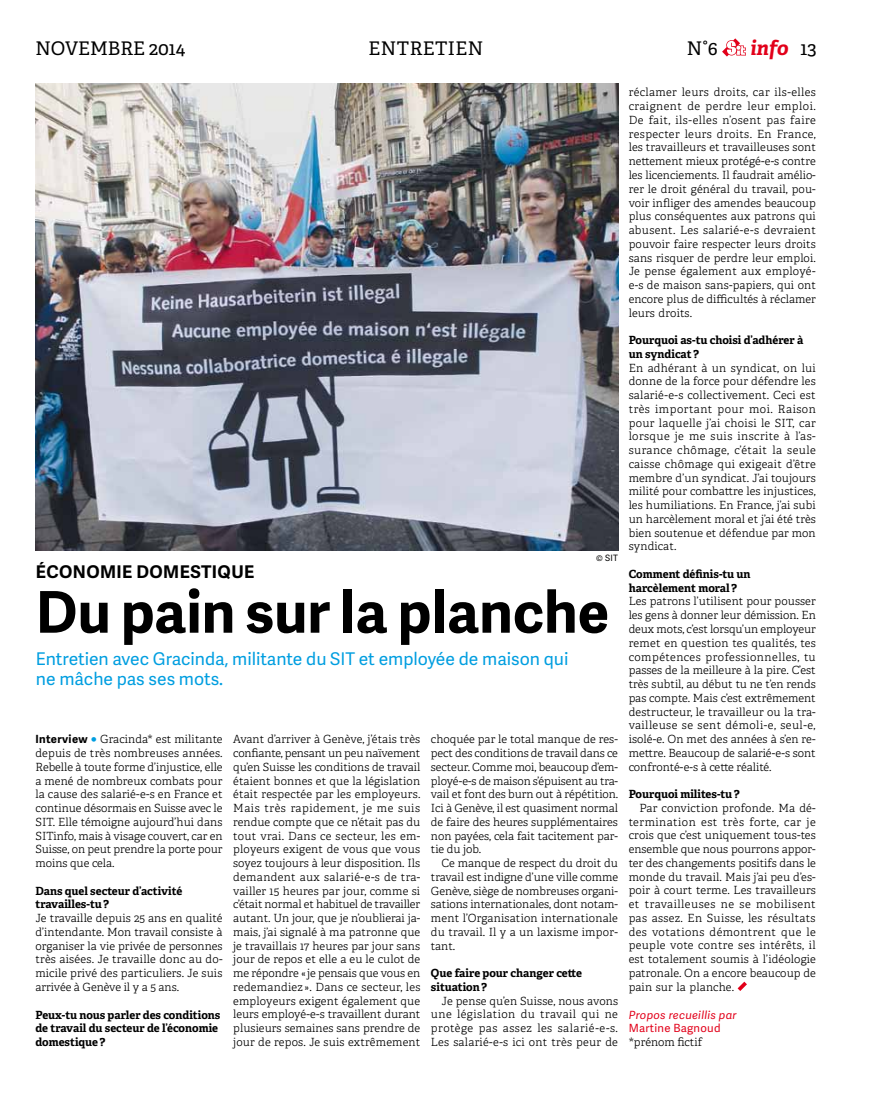
<style>
.page{position:relative;width:869px;height:1117px;background:#fff}
.page>*{position:absolute;margin:0;border:0;box-sizing:border-box;transform-origin:0 0}
.t1{font:700 57.5px "Adelle Sans";color:#000}
.t2{font:italic 700 20px "Adelle";color:#e2001a}
.t3{font:18.75px "Adelle";color:#000}
.t4{font:17.5px/20px "Adelle Sans";color:#009ee0}
.t5{font:700 17.5px "Adelle Sans";letter-spacing:.025em;color:#000}
.t6{font:300 11.25px/13.8px "Adelle";letter-spacing:.005em;color:#000;text-align:justify}
.t7{font:700 11.25px/13.8px "Adelle";letter-spacing:-.005em;color:#000}
.t8{font:italic 11.25px "Adelle Sans";letter-spacing:.025em;color:#e2001a}
.t9{font:11.25px "Adelle Sans";letter-spacing:.025em;color:#e2001a}
.t10{font:8.75px "Adelle Sans";color:#000}
.s1{font-weight:400;font-style:normal;font-size:18.75px;color:#000}
.s2{font-family:"Adelle Sans";font-weight:700}
.s3{font-family:"Adelle Sans";font-weight:700;color:#009ee0}
</style>
<div class="page">
<svg style="left:737px;top:981px;width:9px;height:9px"></svg>
<img style="left:36px;top:84px;width:581px;height:466px">
<svg style="left:722px;top:38px;width:23px;height:19px"></svg>
<h3 class="t3" style="left:35px;top:37px;width:151px">NOVEMBRE 2014</h3>
<h3 class="t3" style="left:368px;top:37px;width:113px">ENTRETIEN</h3>
<h3 class="t3" style="left:686px;top:37px;width:33px">N°6</h3>
<h2 class="t2" style="left:749px;top:36px;width:68px">info <span class="s1">13</span></h2>
<p class="t10" style="left:595px;top:551px;width:23px">© SIT</p>
<h3 class="t5" style="left:36px;top:558px;width:218px">économie domestique</h3>
<h1 class="t1" style="left:36px;top:570px;width:574px">Du pain sur la planche</h1>
<h3 class="t4" style="left:36px;top:647px;width:534px">Entretien avec Gracinda, militante du SIT et employée de maison qui ne mâche pas ses mots.</h3>
<p class="t6" style="left:35px;top:732px;width:188px"><span class="s2">I nterview</span> <span class="s3">○</span> Gracinda* est militante depuis de très nombreuses années.<br>Rebelle à toute forme d’injustice, elle a mené de nombreux combats pour la cause des salarié-e-s en France et continue désormais en Suisse avec le SIT. Elle témoigne aujourd’hui dans SITinfo, mais à visage couvert, car en Suisse, on peut prendre la porte pour moins que cela.</p>
<p class="t7" style="left:35px;top:883px;width:148px">Dans quel secteur d’activité travailles-tu?</p>
<p class="t6" style="left:35px;top:911px;width:188px">Je travaille depuis 25 ans en qualité d’intendante. Mon travail consiste à organiser la vie privée de personnes très aisées. Je travaille donc au do&shy;micile privé des particuliers. Je suis arrivée à Genève il y a 5 ans.</p>
<p class="t7" style="left:35px;top:1007px;width:186px">Peux-tu nous parler des conditions de travail du secteur de l’économie domestique?</p>
<p class="t6" style="left:233px;top:732px;width:188px">Avant d’arriver à Genève, j’étais très confiante, pensant un peu naïvement qu’en Suisse les conditions de travail étaient bonnes et que la législation était respectée par les employeurs.<br>Mais très rapidement, je me suis rendue compte que ce n’était pas du tout vrai. Dans ce secteur, les em&shy;ployeurs exigent de vous que vous soyez toujours à leur disposition. Ils demandent aux salarié-e-s de tra&shy;vailler 15 heures par jour, comme si c’était normal et habituel de travailler autant. Un jour, que je n’oublierai ja&shy;mais, j’ai signalé à ma patronne que je travaillais 17 heures par jour sans jour de repos et elle a eu le culot de me répondre « je pensais que vous en redemandiez ». Dans ce secteur, les employeurs exigent également que leurs employé-e-s travaillent durant plusieurs semaines sans prendre de jour de repos. Je suis extrêmement</p>
<p class="t6" style="left:431px;top:732px;width:189px">choquée par le total manque de res&shy;pect des conditions de travail dans ce secteur. Comme moi, beaucoup d’em&shy;ployé-e-s de maison s’épuisent au tra&shy;vail et font des burn out à répétition.<br>Ici à Genève, il est quasiment normal de faire des heures supplémentaires non payées, cela fait tacitement par&shy;tie du job.</p>
<p class="t6" style="left:431px;top:856px;width:188px;text-indent:11px">Ce manque de respect du droit du travail est indigne d’une ville comme Genève, siège de nombreuses organi&shy;sations internationales, dont notam&shy;ment l’Organisation internationale du travail. Il y a un laxisme impor&shy;tant.</p>
<p class="t7" style="left:431px;top:966px;width:152px">Que faire pour changer cette situation?</p>
<p class="t6" style="left:431px;top:993px;width:188px;text-indent:11px">Je pense qu’en Suisse, nous avons une législation du travail qui ne protège pas assez les salarié-e-s.<br>Les salarié-e-s ici ont très peur de</p>
<p class="t6" style="left:628px;top:86px;width:189px">réclamer leurs droits, car ils-elles craignent de perdre leur emploi.<br>De fait, ils-elles n’osent pas faire respecter leurs droits. En France, les travailleurs et travailleuses sont nettement mieux protégé-e-s contre les licenciements. Il faudrait amélio&shy;rer le droit général du travail, pou&shy;voir infliger des amendes beaucoup plus conséquentes aux patrons qui abusent. Les salarié-e-s devraient pouvoir faire respecter leurs droits sans risquer de perdre leur emploi.<br>Je pense également aux employé&shy;e-s de maison sans-papiers, qui ont encore plus de difficultés à réclamer leurs droits.</p>
<p class="t7" style="left:628px;top:333px;width:176px">Pourquoi as-tu choisi d’adhérer à un syndicat?</p>
<p class="t6" style="left:628px;top:361px;width:188px">En adhérant à un syndicat, on lui donne de la force pour défendre les salarié-e-s collectivement. Ceci est très important pour moi. Raison pour laquelle j’ai choisi le SIT, car lorsque je me suis inscrite à l’as&shy;surance chômage, c’était la seule caisse chômage qui exigeait d’être membre d’un syndicat. J’ai toujours milité pour combattre les injustices, les humiliations. En France, j’ai subi un harcèlement moral et j’ai été très bien soutenue et défendue par mon syndicat.</p>
<p class="t7" style="left:628px;top:567px;width:123px">Comment définis-tu un harcèlement moral?</p>
<p class="t6" style="left:628px;top:594px;width:189px">Les patrons l’utilisent pour pousser les gens à donner leur démission. En deux mots, c’est lorsqu’un employeur remet en question tes qualités, tes compétences professionnelles, tu passes de la meilleure à la pire. C’est très subtil, au début tu ne t’en rends pas compte. Mais c’est extrêmement destructeur, le travailleur ou la tra&shy;vailleuse se sent démoli-e, seul-e, isolé-e. On met des années à s’en re&shy;mettre. Beaucoup de salarié-e-s sont confronté-e-s à cette réalité.</p>
<p class="t7" style="left:628px;top:787px;width:112px">Pourquoi milites-tu?</p>
<p class="t6" style="left:628px;top:801px;width:189px;text-indent:11px">Par conviction profonde. Ma dé&shy;termination est très forte, car je crois que c’est uniquement tous-tes ensemble que nous pourrons appor&shy;ter des changements positifs dans le monde du travail. Mais j’ai peu d’es&shy;poir à court terme. Les travailleurs et travailleuses ne se mobilisent pas assez. En Suisse, les résultats des votations démontrent que le peuple vote contre ses intérêts, il est totalement soumis à l’idéologie patronale. On a encore beaucoup de pain sur la planche.</p>
<p class="t8" style="left:628px;top:1006px;width:109px">Propos recueillis par</p>
<p class="t9" style="left:628px;top:1020px;width:93px">Martine Bagnoud</p>
<p class="t6" style="left:628px;top:1035px;width:75px">*prénom fictif</p>
</div>
